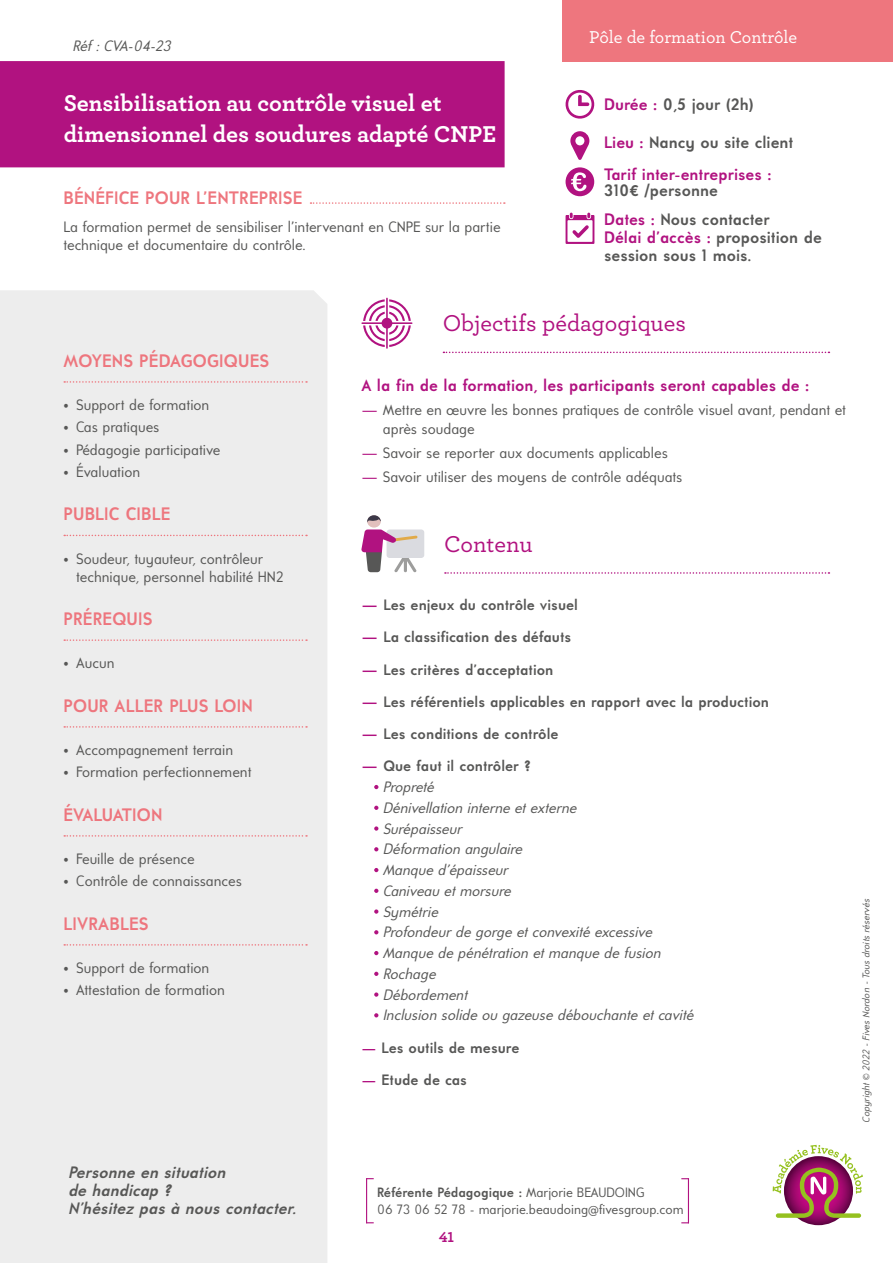
<style>
.page{position:relative;width:893px;height:1263px;background:#fff}
.page>*{position:absolute;margin:0;border:0;box-sizing:border-box;transform-origin:0 0}
.t1{font:700 24px/31.5px "Archer";color:#fff}
.t2{font:500 24px "Archer";color:#b11280}
.t3{font:700 18px "Universalis ADF Std";letter-spacing:.01em;color:#ee767e}
.t4{font:500 18px "Archer";color:#fff}
.t5{font:700 16.5px/31.7px "Universalis ADF Std";color:#b11280}
.t6{font:700 16.5px/18px "Universalis ADF Std";color:#575756}
.t7{font:italic 700 16.5px/18px "Universalis ADF Std";color:#575756}
.t8{font:15px/18px "Universalis ADF Std";color:#575756}
.t9{font:italic 15px/20.7px "Universalis ADF Std";color:#575756}
.t10{font:700 15px "Universalis ADF Std";color:#575756}
.t11{font:700 15px "Archer";color:#b11280}
.t12{font:13.5px/16.5px "Universalis ADF Std";color:#575756}
.t13{font:italic 9.75px "Universalis ADF Std";letter-spacing:-.01em;color:#575756}
.s1{color:#b11280}
.s2{color:#575756}
.s3{font-size:16.5px;color:#b11280}
.s4{font-weight:700;font-style:normal;font-size:16.5px;color:#b11280}
.s5{font-weight:700;font-style:normal}
.s6{font-weight:700}
</style>
<div class="page">
<div style="left:0;top:61px;width:505px;height:106px;background:#b11280"></div>
<div style="left:0;top:290px;width:327px;height:973px;background:#ededed"></div>
<svg style="left:361px;top:298px;width:51px;height:51px"></svg>
<svg style="left:443px;top:352px;width:386px;height:1px"></svg>
<svg style="left:445px;top:572px;width:384px;height:2px"></svg>
<svg style="left:64px;top:381px;width:243px;height:2px"></svg>
<div style="left:387px;top:529px;width:37px;height:29px;background:#dadbe0;border-radius:3px"></div>
<svg style="left:361px;top:529px;width:57px;height:43px"></svg>
<div style="left:367px;top:515px;width:14px;height:13px;background:#e2c0bd;border-radius:50%"></div>
<svg style="left:367px;top:515px;width:14px;height:7px"></svg>
<svg style="left:64px;top:535px;width:243px;height:1px"></svg>
<svg style="left:64px;top:726px;width:243px;height:2px"></svg>
<svg style="left:64px;top:835px;width:243px;height:2px"></svg>
<svg style="left:64px;top:944px;width:243px;height:2px"></svg>
<svg style="left:784px;top:1156px;width:69px;height:69px"></svg>
<svg style="left:773px;top:1145px;width:90px;height:73px"></svg>
<svg style="left:310px;top:202px;width:195px;height:2px"></svg>
<div style="left:563px;top:0;width:330px;height:61px;background:#ee767e"></div>
<svg style="left:374px;top:785px;width:4px;height:4px"></svg>
<svg style="left:374px;top:806px;width:4px;height:4px"></svg>
<svg style="left:374px;top:826px;width:4px;height:5px"></svg>
<svg style="left:374px;top:847px;width:4px;height:4px"></svg>
<svg style="left:374px;top:868px;width:4px;height:4px"></svg>
<svg style="left:374px;top:889px;width:4px;height:4px"></svg>
<svg style="left:374px;top:909px;width:4px;height:5px"></svg>
<svg style="left:374px;top:930px;width:4px;height:4px"></svg>
<svg style="left:374px;top:951px;width:4px;height:4px"></svg>
<svg style="left:374px;top:972px;width:4px;height:4px"></svg>
<svg style="left:374px;top:992px;width:4px;height:5px"></svg>
<svg style="left:374px;top:1013px;width:4px;height:4px"></svg>
<svg style="left:565px;top:90px;width:30px;height:29px"></svg>
<svg style="left:570px;top:131px;width:19px;height:29px"></svg>
<svg style="left:566px;top:167px;width:28px;height:29px"></svg>
<hr style="left:688px;top:1178px;width:1px;height:45px;background:#b11280">
<hr style="left:366px;top:1178px;width:1px;height:45px;background:#b11280">
<svg style="left:566px;top:213px;width:28px;height:31px"></svg>
<svg style="left:64px;top:639px;width:243px;height:2px"></svg>
<p class="t9" style="left:73px;top:35px;width:100px">Réf : CVA-04-23</p>
<h1 class="t1" style="left:64px;top:85px;width:434px">Sensibilisation au contrôle visuel et dimensionnel des soudures adapté CNPE</h1>
<p class="t3" style="left:64px;top:187px;width:240px">BÉNÉFICE POUR L’ENTREPRISE</p>
<p class="t8" style="left:63px;top:218px;width:439px">La formation permet de sensibiliser l’intervenant en CNPE sur la partie technique et documentaire du contrôle.</p>
<p class="t4" style="left:589px;top:24px;width:210px">Pôle de formation Contrôle</p>
<p class="t6" style="left:604px;top:95px;width:151px"><span class="s1">Durée :</span> 0,5 jour (2h)</p>
<p class="t5" style="left:604px;top:126px;width:191px">Lieu : <span class="s2">Nancy ou site client<br></span>Tarif inter-entreprises :</p>
<p class="t6" style="left:604px;top:181px;width:115px">310€ /personne</p>
<p class="t6" style="left:604px;top:210px;width:219px"><span class="s1">Dates :</span> Nous contacter<br><span class="s1">Délai d’accès :</span> proposition de session sous 1 mois.</p>
<p class="t3" style="left:64px;top:349px;width:207px">MOYENS PÉDAGOGIQUES</p>
<p class="t8" style="left:63px;top:396px;width:147px">• Support de formation</p>
<p class="t8" style="left:63px;top:418px;width:98px">• Cas pratiques</p>
<p class="t8" style="left:63px;top:440px;width:159px">• Pédagogie participative</p>
<p class="t8" style="left:64px;top:462px;width:78px">• Évaluation</p>
<p class="t3" style="left:64px;top:503px;width:108px">PUBLIC CIBLE</p>
<p class="t8" style="left:76px;top:549px;width:209px;text-indent:-13px">• Soudeur, tuyauteur, contrôleur technique, personnel habilité HN2</p>
<p class="t3" style="left:64px;top:607px;width:90px">PRÉREQUIS</p>
<p class="t8" style="left:63px;top:654px;width:53px">• Aucun</p>
<p class="t3" style="left:64px;top:694px;width:191px">POUR ALLER PLUS LOIN</p>
<p class="t8" style="left:63px;top:740px;width:171px">• Accompagnement terrain</p>
<p class="t8" style="left:63px;top:763px;width:190px">• Formation perfectionnement</p>
<p class="t3" style="left:64px;top:803px;width:100px">ÉVALUATION</p>
<p class="t8" style="left:63px;top:849px;width:133px">• Feuille de présence</p>
<p class="t8" style="left:63px;top:872px;width:180px">• Contrôle de connaissances</p>
<p class="t3" style="left:64px;top:912px;width:86px">LIVRABLES</p>
<p class="t8" style="left:63px;top:958px;width:147px">• Support de formation</p>
<p class="t8" style="left:63px;top:981px;width:163px">• Attestation de formation</p>
<p class="t7" style="left:68px;top:1162px;width:230px">Personne en situation<br>de handicap ?<br>N’hésitez pas à nous contacter.</p>
<h1 class="t2" style="left:443px;top:306px;width:245px">Objectifs pédagogiques</h1>
<p class="t5" style="left:361px;top:369px;width:449px">A la fin de la formation, les participants seront capables de :</p>
<p class="t8" style="left:383px;top:399px;width:465px;line-height:19.5px;text-indent:-21px"><span class="s3">—</span> Mettre en oeuvre les bonnes pratiques de contrôle visuel avant, pendant et après soudage</p>
<p class="t8" style="left:361px;top:443px;width:308px"><span class="s3">—</span> Savoir se reporter aux documents applicables</p>
<p class="t8" style="left:361px;top:467px;width:322px"><span class="s3">—</span> Savoir utiliser des moyens de contrôle adéquats</p>
<h1 class="t2" style="left:444px;top:527px;width:90px">Contenu</h1>
<p class="t10" style="left:361px;top:596px;width:218px"><span class="s3">—</span> Les enjeux du contrôle visuel</p>
<p class="t10" style="left:361px;top:628px;width:211px"><span class="s3">—</span> La classification des défauts</p>
<p class="t10" style="left:361px;top:660px;width:193px"><span class="s3">—</span> Les critères d’acceptation</p>
<p class="t10" style="left:361px;top:692px;width:409px"><span class="s3">—</span> Les référentiels applicables en rapport avec la production</p>
<p class="t10" style="left:361px;top:725px;width:199px"><span class="s3">—</span> Les conditions de contrôle</p>
<p class="t9" style="left:383px;top:755px;width:312px;text-indent:-21px"><span class="s4">—</span> <span class="s5">Que faut il contrôler ?<br></span>Propreté<br>Dénivellation interne et externe<br>Surépaisseur<br>Déformation angulaire<br>Manque d’épaisseur<br>Caniveau et morsure<br>Symétrie<br>Profondeur de gorge et convexité excessive<br>Manque de pénétration et manque de fusion<br>Rochage<br>Débordement<br>Inclusion solide ou gazeuse débouchante et cavité</p>
<p class="t10" style="left:361px;top:1038px;width:160px"><span class="s1">—</span> Les outils de mesure</p>
<p class="t10" style="left:361px;top:1070px;width:107px"><span class="s1">—</span> Etude de cas</p>
<p class="t13" style="left:860px;top:1123px;width:225px;rotate:-90deg">Copyright © 2022 - Fives Nordon - Tous droits réservés</p>
<p class="t12" style="left:377px;top:1184px;width:308px"><span class="s6">Référente Pédagogique :</span> Marjorie BEAUDOING<br>06 73 06 52 78 - marjorie.beaudoing@fivesgroup.com</p>
<p class="t11" style="left:439px;top:1225px;width:17px">41</p>
</div>
